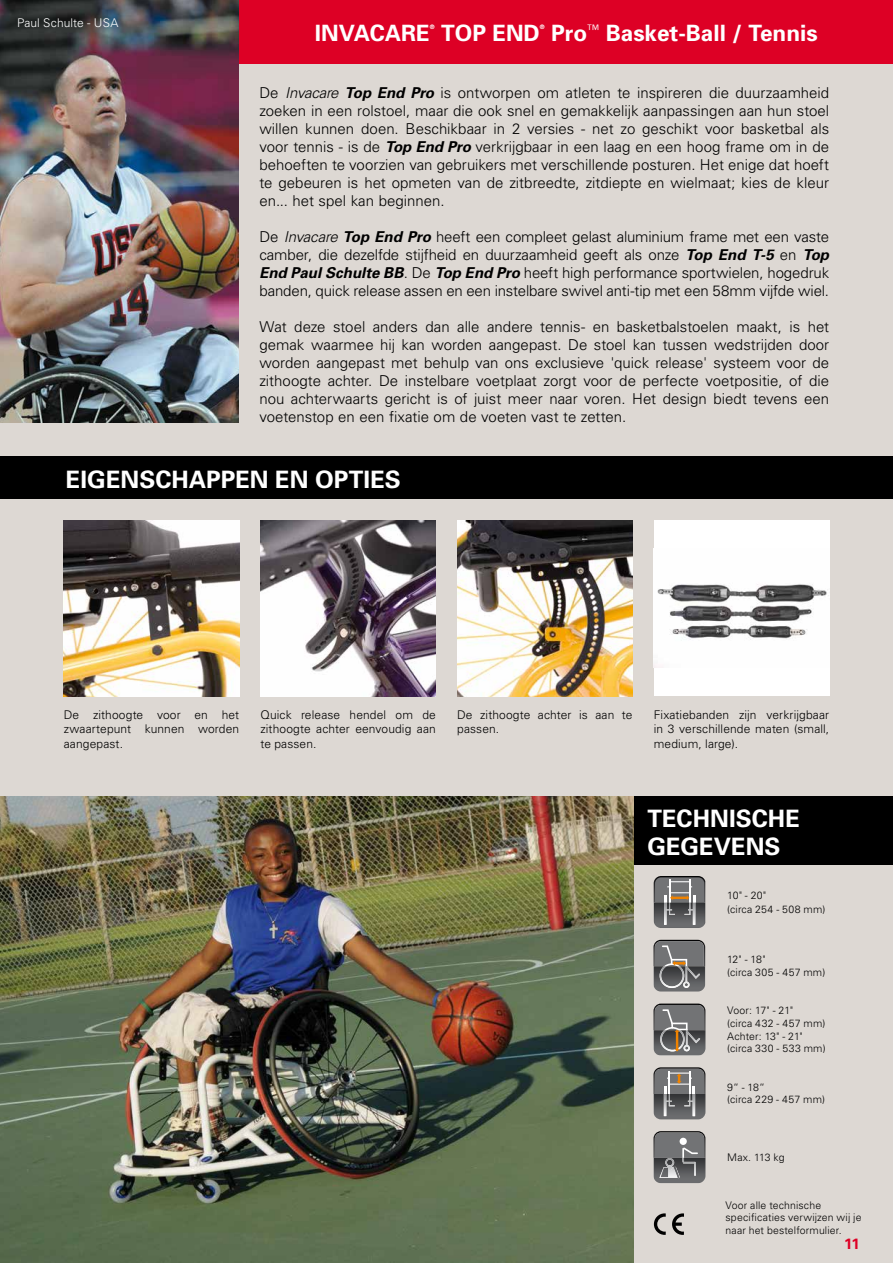
<style>
.page{position:relative;width:893px;height:1263px;background:#ddd8d3}
.page>*{position:absolute;margin:0;border:0;box-sizing:border-box;transform-origin:0 0}
.t1{font:700 24px/28.8px "Univers";letter-spacing:.005em;color:#fff}
.t2{font:700 22.5px "Univers";color:#fff}
.t3{font:300 15px/18px "Univers";letter-spacing:-.005em;color:#000;text-align:justify}
.t4{font:700 15px "Univers";color:#dd0025}
.t5{font:300 12px/14.4px "Univers";letter-spacing:.01em;color:#000;text-align:justify}
.t6{font:300 12px "Univers";letter-spacing:.01em;color:#fff}
.t7{font:300 10.5px/12.6px "Univers";letter-spacing:.015em;color:#000}
.t8{font:700 6.15px "Univers";color:#fff}
.s1{font-style:italic}
.s2{font-weight:700;font-style:italic}
</style>
<div class="page">
<div style="left:238px;top:0;width:655px;height:64px;background:#dd0025"></div>
<div style="left:654px;top:520px;width:175px;height:176px;background:#fff"></div>
<img style="left:654px;top:584px;width:175px;height:84px">
<div style="left:634px;top:796px;width:259px;height:68px;background:#000"></div>
<div style="left:0;top:456px;width:893px;height:43px;background:#000"></div>
<img style="left:0;top:0;width:239px;height:422px">
<img style="left:64px;top:521px;width:175px;height:175px">
<img style="left:260px;top:521px;width:176px;height:175px">
<img style="left:457px;top:521px;width:175px;height:175px">
<img style="left:0;top:796px;width:634px;height:467px">
<img style="left:655px;top:925px;width:49px;height:3px">
<svg style="left:654px;top:876px;width:51px;height:49px;background:#757373"></svg>
<svg style="left:653px;top:940px;width:52px;height:51px;background:#737373"></svg>
<svg style="left:653px;top:1003px;width:52px;height:53px;background:#777675"></svg>
<svg style="left:653px;top:1067px;width:52px;height:52px;background:#777677"></svg>
<svg style="left:653px;top:1131px;width:52px;height:52px;background:#727374"></svg>
<svg style="left:672px;top:1213px;width:12px;height:22px"></svg>
<svg style="left:654px;top:1213px;width:12px;height:22px"></svg>
<p class="t6" style="left:17px;top:15px;width:103px">Paul Schulte - USA</p>
<h2 class="t2" style="left:315px;top:19px;width:117px">INVACARE</h2>
<p class="t8" style="left:430px;top:22px;width:6px">®</p>
<h2 class="t2" style="left:441px;top:19px;width:100px">TOP END</h2>
<p class="t8" style="left:540px;top:22px;width:6px">®</p>
<h2 class="t2" style="left:551px;top:19px;width:268px">Pro<sup>™</sup> Basket-Ball / Tennis</h2>
<p class="t3" style="left:259px;top:83px;width:571px">De <span class="s1">Invacare</span> <span class="s2">Top End Pro</span> is ontworpen om atleten te inspireren die duurzaamheid zoeken in een rolstoel, maar die ook snel en gemakkelijk aanpassingen aan hun stoel willen kunnen doen. Beschikbaar in 2 versies - net zo geschikt voor basketbal als voor tennis - is de <span class="s2">Top End Pro</span> verkrijgbaar in een laag en een hoog frame om in de behoeften te voorzien van gebruikers met verschillende posturen. Het enige dat hoeft te gebeuren is het opmeten van de zitbreedte, zitdiepte en wielmaat; kies de kleur en... het spel kan beginnen.</p>
<p class="t3" style="left:259px;top:227px;width:571px">De <span class="s1">Invacare</span> <span class="s2">Top End Pro</span> heeft een compleet gelast aluminium frame met een vaste camber, die dezelfde stijfheid en duurzaamheid geeft als onze <span class="s2">Top End T-5</span> en <span class="s2">Top End Paul Schulte BB</span>. De <span class="s2">Top End Pro</span> heeft high performance sportwielen, hogedruk banden, quick release assen en een instelbare swivel anti-tip met een 58mm vijfde wiel.</p>
<p class="t3" style="left:259px;top:317px;width:571px">Wat deze stoel anders dan alle andere tennis- en basketbalstoelen maakt, is het gemak waarmee hij kan worden aangepast. De stoel kan tussen wedstrijden door worden aangepast met behulp van ons exclusieve 'quick release' systeem voor de zithoogte achter. De instelbare voetplaat zorgt voor de perfecte voetpositie, of die nou achterwaarts gericht is of juist meer naar voren. Het design biedt tevens een voetenstop en een fixatie om de voeten vast te zetten.</p>
<h1 class="t1" style="left:66px;top:464px;width:336px">EIGENSCHAPPEN EN OPTIES</h1>
<p class="t5" style="left:64px;top:707px;width:177px">De zithoogte voor en het zwaartepunt kunnen worden aangepast.</p>
<p class="t5" style="left:260px;top:707px;width:177px">Quick release hendel om de zithoogte achter eenvoudig aan te passen.</p>
<p class="t5" style="left:457px;top:707px;width:177px">De zithoogte achter is aan te passen.</p>
<p class="t5" style="left:654px;top:707px;width:177px">Fixatiebanden zijn verkrijgbaar in 3 verschillende maten (small, medium, large).</p>
<h1 class="t1" style="left:647px;top:803px;width:154px">TECHNISCHE<br>GEGEVENS</h1>
<p class="t7" style="left:727px;top:888px;width:100px;line-height:13.5px">10" - 20"<br>(circa 254 - 508 mm)</p>
<p class="t7" style="left:727px;top:952px;width:100px;line-height:13.5px">12" - 18"<br>(circa 305 - 457 mm)</p>
<p class="t7" style="left:727px;top:1004px;width:100px">Voor: 17" - 21"<br>(circa 432 - 457 mm)<br>Achter: 13" - 21" (circa 330 - 533 mm)</p>
<p class="t7" style="left:727px;top:1080px;width:99px">9“ - 18“<br>(circa 229 - 457 mm)</p>
<p class="t7" style="left:727px;top:1150px;width:59px">Max. 113 kg</p>
<p class="t7" style="left:725px;top:1198px;width:137px">Voor alle technische specificaties verwijzen wij je naar het bestelformulier.</p>
<p class="t4" style="left:844px;top:1234px;width:17px">11</p>
</div>
